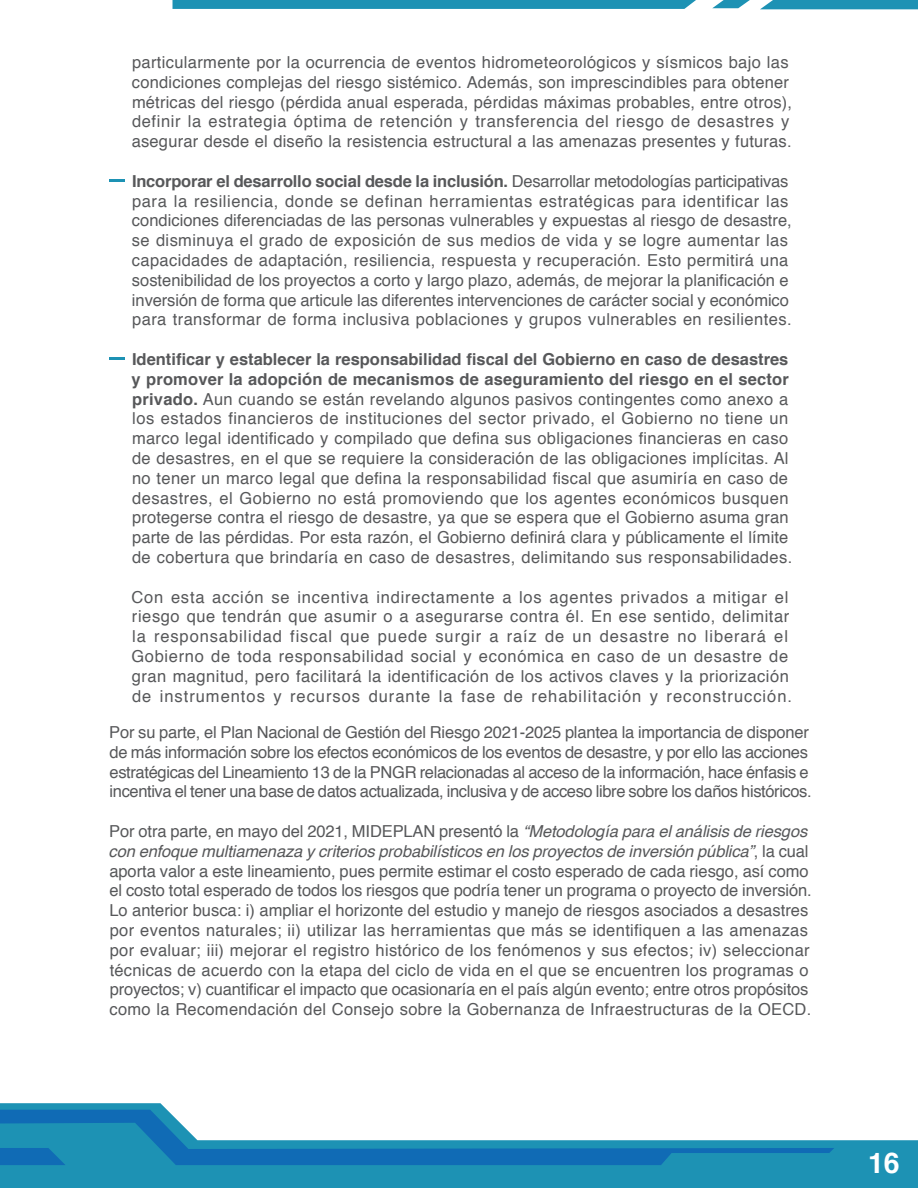
<style>
.page{position:relative;width:918px;height:1188px;background:#fff}
.page>*{position:absolute;margin:0;border:0;box-sizing:border-box;transform-origin:0 0}
.t1{font:700 28.5px "Helvetica";color:#fff}
.t2{font:16.5px/19.8px "Helvetica";letter-spacing:.015em;color:#57585a}
.t3{font:16.5px/19.8px "Helvetica";letter-spacing:.04em;color:#57585a}
.t4{font:16.5px/19.8px "Helvetica";letter-spacing:-.02em;color:#57585a}
.s1{font-weight:700}
.s2{font-style:italic}
</style>
<div class="page">
<svg style="left:0;top:1103px;width:918px;height:85px;fill:#1d92b4"></svg>
<svg style="left:0;top:1110px;width:834px;height:55px"></svg>
<svg style="left:0;top:1148px;width:66px;height:17px"></svg>
<svg style="left:712px;top:0;width:206px;height:9px;background:#3ea2bf"></svg>
<svg style="left:173px;top:0;width:523px;height:9px;background:#2193b5"></svg>
<hr style="left:110px;top:357px;width:15px;height:3px;background:#1d92b4">
<svg style="left:110px;top:179px;width:15px;height:2px"></svg>
<p class="t2" style="left:132px;top:53px;width:662px">particularmente por la ocurrencia de eventos hidrometeorológicos y sísmicos bajo las condiciones complejas del riesgo sistémico. Además, son imprescindibles para obtener métricas del riesgo (pérdida anual esperada, pérdidas máximas probables, entre otros), definir la estrategia óptima de retención y transferencia del riesgo de desastres y asegurar desde el diseño la resistencia estructural a las amenazas presentes y futuras.</p>
<p class="t2" style="left:132px;top:172px;width:661px"><span class="s1">Incorporar el desarrollo social desde la inclusión.</span> Desarrollar metodologías participativas para la resiliencia, donde se definan herramientas estratégicas para identificar las condiciones diferenciadas de las personas vulnerables y expuestas al riesgo de desastre, se disminuya el grado de exposición de sus medios de vida y se logre aumentar las capacidades de adaptación, resiliencia, respuesta y recuperación. Esto permitirá una sostenibilidad de los proyectos a corto y largo plazo, además, de mejorar la planificación e inversión de forma que articule las diferentes intervenciones de carácter social y económico para transformar de forma inclusiva poblaciones y grupos vulnerables en resilientes.</p>
<p class="t2" style="left:132px;top:350px;width:662px"><span class="s1">Identificar y establecer la responsabilidad fiscal del Gobierno en caso de desastres y promover la adopción de mecanismos de aseguramiento del riesgo en el sector privado.</span> Aun cuando se están revelando algunos pasivos contingentes como anexo a los estados financieros de instituciones del sector privado, el Gobierno no tiene un marco legal identificado y compilado que defina sus obligaciones financieras en caso de desastres, en el que se requiere la consideración de las obligaciones implícitas. Al no tener un marco legal que defina la responsabilidad fiscal que asumiría en caso de desastres, el Gobierno no está promoviendo que los agentes económicos busquen protegerse contra el riesgo de desastre, ya que se espera que el Gobierno asuma gran parte de las pérdidas. Por esta razón, el Gobierno definirá clara y públicamente el límite de cobertura que brindaría en caso de desastres, delimitando sus responsabilidades.</p>
<p class="t3" style="left:131px;top:587px;width:662px">Con esta acción se incentiva indirectamente a los agentes privados a mitigar el riesgo que tendrán que asumir o a asegurarse contra él. En ese sentido, delimitar la responsabilidad fiscal que puede surgir a raíz de un desastre no liberará el Gobierno de toda responsabilidad social y económica en caso de un desastre de gran magnitud, pero facilitará la identificación de los activos claves y la priorización de instrumentos y recursos durante la fase de rehabilitación y reconstrucción.</p>
<p class="t4" style="left:109px;top:723px;width:704px">Por su parte, el Plan Nacional de Gestión del Riesgo 2021-2025 plantea la importancia de disponer de más información sobre los efectos económicos de los eventos de desastre, y por ello las acciones estratégicas del Lineamiento 13 de la PNGR relacionadas al acceso de la información, hace énfasis e incentiva el tener una base de datos actualizada, inclusiva y de acceso libre sobre los daños históricos.</p>
<p class="t2" style="left:109px;top:822px;width:705px">Por otra parte, en mayo del 2021, MIDEPLAN presentó la <span class="s2">“Metodología para el análisis de riesgos con enfoque multiamenaza y criterios probabilísticos en los proyectos de inversión pública”</span>, la cual aporta valor a este lineamiento, pues permite estimar el costo esperado de cada riesgo, así como el costo total esperado de todos los riesgos que podría tener un programa o proyecto de inversión.<br>Lo anterior busca: i) ampliar el horizonte del estudio y manejo de riesgos asociados a desastres por eventos naturales; ii) utilizar las herramientas que más se identifiquen a las amenazas por evaluar; iii) mejorar el registro histórico de los fenómenos y sus efectos; iv) seleccionar técnicas de acuerdo con la etapa del ciclo de vida en el que se encuentren los programas o proyectos; v) cuantificar el impacto que ocasionaría en el país algún evento; entre otros propósitos como la Recomendación del Consejo sobre la Gobernanza de Infraestructuras de la OECD.</p>
<h1 class="t1" style="left:868px;top:1140px;width:33px">16</h1>
</div>
